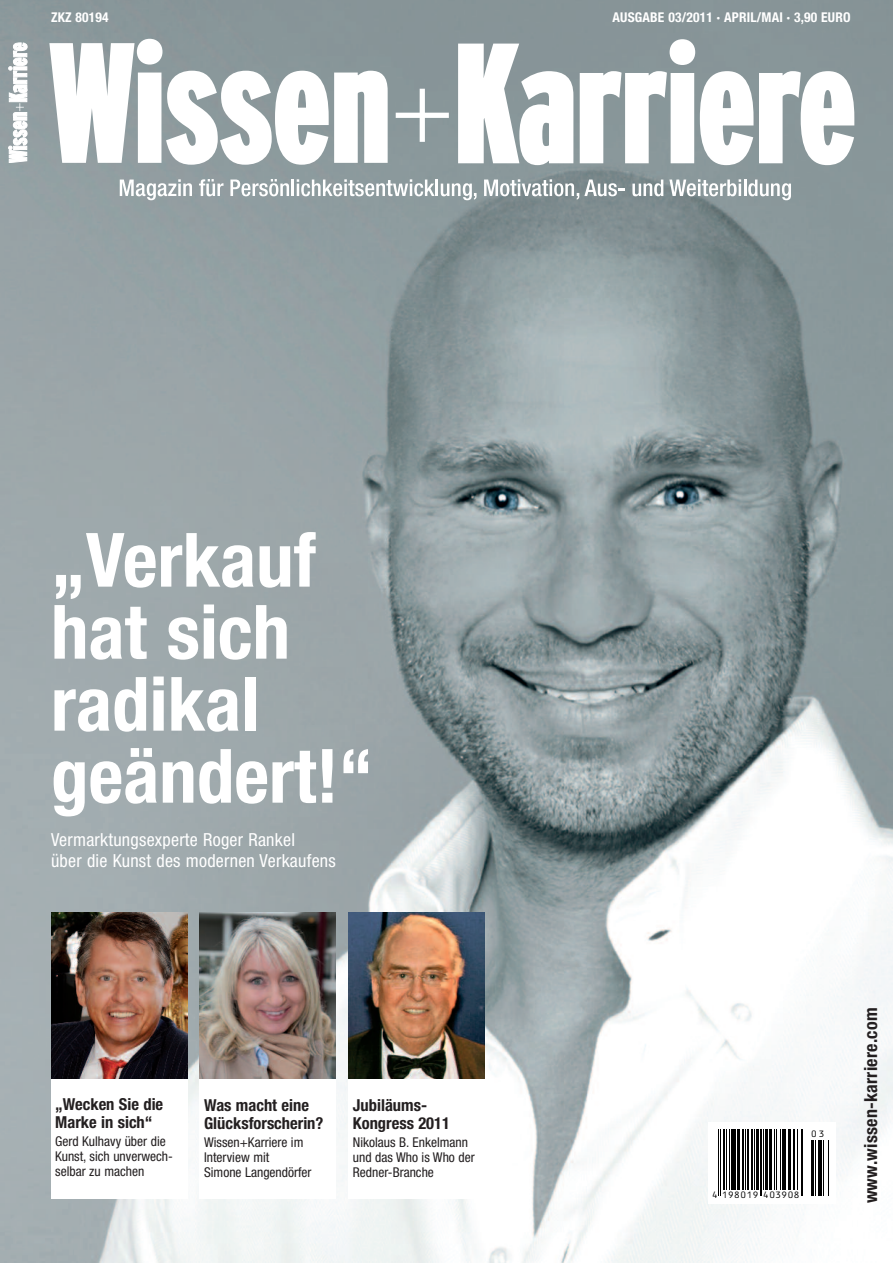
<style>
.page{position:relative;width:893px;height:1263px;background:#fff}
.page>*{position:absolute;margin:0;border:0;box-sizing:border-box;transform-origin:0 0}
.t1{font:700 condensed 75px/72px "Helvetica Neue";color:#fff}
.t2{font:condensed 18px/21px "Helvetica Neue";letter-spacing:.015em;color:#fff}
.t3{font:700 condensed 18px "Helvetica Neue";letter-spacing:.015em;color:#231f20}
.t4{font:700 condensed 16.5px/18px "Helvetica Neue";color:#231f20}
.t5{font:condensed 13.5px/15px "Helvetica Neue";color:#231f20}
.t6{font:700 condensed 13.5px "Helvetica Neue";letter-spacing:.015em;color:#fff}
.t7{font:10.5px "OCR B";letter-spacing:-.015em;color:#000}
</style>
<div class="page">
<img style="left:0;top:0;width:893px;height:1263px">
<svg style="left:49px;top:39px;width:340px;height:127px"></svg>
<svg style="left:396px;top:89px;width:53px;height:53px"></svg>
<svg style="left:457px;top:39px;width:397px;height:127px"></svg>
<svg style="left:120px;top:179px;width:72px;height:21px"></svg>
<svg style="left:199px;top:179px;width:24px;height:17px"></svg>
<svg style="left:230px;top:179px;width:247px;height:21px"></svg>
<svg style="left:484px;top:179px;width:141px;height:21px"></svg>
<svg style="left:632px;top:180px;width:31px;height:16px"></svg>
<svg style="left:669px;top:179px;width:122px;height:21px"></svg>
<svg style="left:9px;top:43px;width:18px;height:120px"></svg>
<div style="left:708px;top:1121px;width:128px;height:82px;background:#fff"></div>
<hr style="left:718px;top:1129px;width:1px;height:67px;background:#000">
<hr style="left:720px;top:1129px;width:1px;height:67px;background:#000">
<hr style="left:723px;top:1129px;width:2px;height:61px;background:#000">
<hr style="left:726px;top:1129px;width:1px;height:61px;background:#000">
<hr style="left:729px;top:1129px;width:1px;height:61px;background:#000">
<hr style="left:731px;top:1129px;width:3px;height:61px;background:#000">
<hr style="left:734px;top:1129px;width:2px;height:61px;background:#000">
<hr style="left:737px;top:1129px;width:3px;height:61px;background:#000">
<hr style="left:742px;top:1129px;width:2px;height:61px;background:#000">
<hr style="left:745px;top:1129px;width:1px;height:61px;background:#000">
<hr style="left:747px;top:1129px;width:2px;height:61px;background:#000">
<hr style="left:751px;top:1129px;width:1px;height:61px;background:#000">
<hr style="left:754px;top:1129px;width:1px;height:61px;background:#000">
<hr style="left:756px;top:1129px;width:3px;height:61px;background:#000">
<hr style="left:759px;top:1129px;width:1px;height:67px;background:#000">
<hr style="left:761px;top:1129px;width:1px;height:67px;background:#000">
<hr style="left:763px;top:1129px;width:1px;height:61px;background:#000">
<hr style="left:765px;top:1129px;width:3px;height:61px;background:#000">
<hr style="left:769px;top:1129px;width:3px;height:61px;background:#000">
<hr style="left:774px;top:1129px;width:1px;height:61px;background:#000">
<hr style="left:776px;top:1129px;width:1px;height:61px;background:#000">
<hr style="left:780px;top:1129px;width:1px;height:61px;background:#000">
<hr style="left:782px;top:1129px;width:3px;height:61px;background:#000">
<hr style="left:785px;top:1129px;width:1px;height:61px;background:#000">
<hr style="left:788px;top:1129px;width:3px;height:61px;background:#000">
<hr style="left:793px;top:1129px;width:1px;height:61px;background:#000">
<hr style="left:794px;top:1129px;width:1px;height:61px;background:#000">
<hr style="left:797px;top:1129px;width:1px;height:61px;background:#000">
<hr style="left:801px;top:1129px;width:1px;height:67px;background:#000">
<hr style="left:802px;top:1129px;width:1px;height:67px;background:#000">
<hr style="left:811px;top:1140px;width:1px;height:56px;background:#000">
<hr style="left:812px;top:1140px;width:2px;height:56px;background:#000">
<hr style="left:815px;top:1140px;width:1px;height:56px;background:#000">
<hr style="left:818px;top:1140px;width:3px;height:56px;background:#000">
<hr style="left:821px;top:1140px;width:1px;height:56px;background:#000">
<hr style="left:823px;top:1140px;width:1px;height:56px;background:#000">
<hr style="left:828px;top:1140px;width:1px;height:56px;background:#000">
<img style="left:51px;top:913px;width:136px;height:167px">
<img style="left:200px;top:913px;width:136px;height:167px">
<img style="left:349px;top:913px;width:136px;height:167px">
<div style="left:51px;top:1080px;width:136px;height:119px;background:#fff"></div>
<div style="left:200px;top:1080px;width:136px;height:119px;background:#fff"></div>
<div style="left:349px;top:1080px;width:136px;height:119px;background:#fff"></div>
<p class="t6" style="left:51px;top:13px;width:59px">ZKZ 80194</p>
<p class="t6" style="left:612px;top:13px;width:240px">AUSGABE 03/2011 · APRIL/MAI · 3,90 EURO</p>
<h1 class="t1" style="left:51px;top:530px;width:324px">„Verkauf hat sich radikal geändert!“</h1>
<h2 class="t2" style="left:51px;top:830px;width:286px">Vermarktungsexperte Roger Rankel<br>über die Kunst des modernen Verkaufens</h2>
<p class="t4" style="left:55px;top:1096px;width:110px">„Wecken Sie die<br>Marke in sich“</p>
<p class="t5" style="left:55px;top:1135px;width:119px">Gerd Kulhavy über die<br>Kunst, sich unverwech&shy;selbar zu machen</p>
<p class="t4" style="left:204px;top:1097px;width:121px">Was macht eine<br>Glücksforscherin?</p>
<p class="t5" style="left:204px;top:1135px;width:109px">Wissen+Karriere im<br>Interview mit<br>Simone Langendörfer</p>
<p class="t4" style="left:353px;top:1097px;width:99px">Jubiläums-<br>Kongress 2011</p>
<p class="t5" style="left:353px;top:1135px;width:123px">Nikolaus B. Enkelmann und das Who is Who der<br>Redner-Branche</p>
<p class="t7" style="left:811px;top:1127px;width:16px">03</p>
<p class="t7" style="left:712px;top:1188px;width:90px">4 198019 403908</p>
<h2 class="t3" style="left:864px;top:1203px;width:197px;rotate:-90deg">www.wissen-karriere.com</h2>
</div>
